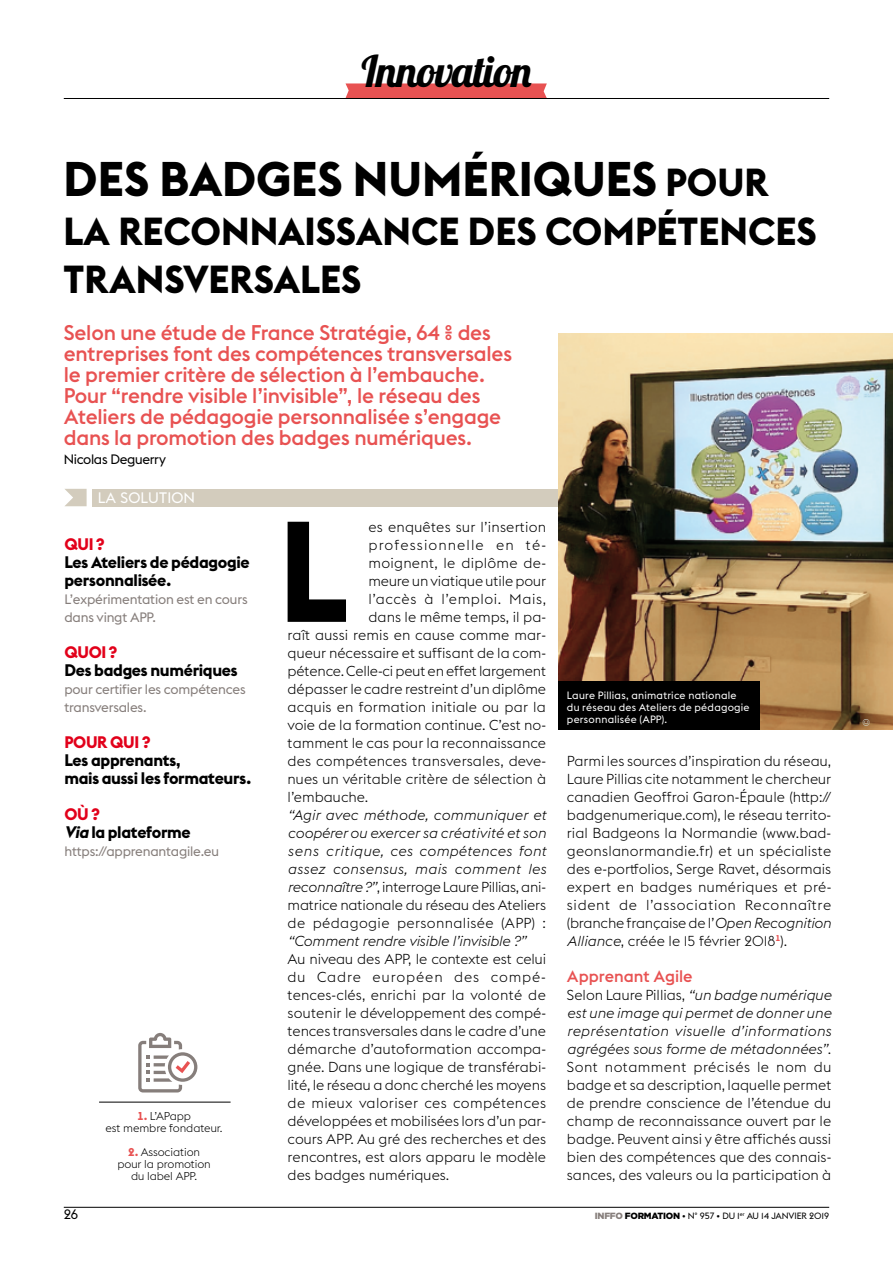
<style>
.page{position:relative;width:893px;height:1263px;background:#fff}
.page>*{position:absolute;margin:0;border:0;box-sizing:border-box;transform-origin:0 0}
.t1{font:700 141px "Euclid Flex";color:#000;scale:.95 1}
.t2{font:700 48px "Euclid Flex";color:#000}
.t3{font:43.35px "Lobster 1.4";letter-spacing:-.03em;color:#000}
.t4{font:700 38.55px/48.2px "Euclid Flex";color:#000}
.t5{font:500 21px/21px "Euclid Flex";letter-spacing:-.01em;color:#e85252}
.t6{font:700 16.5px/18px "Euclid Flex";letter-spacing:-.02em;color:#000}
.t7{font:700 16.5px "Euclid Flex";letter-spacing:-.02em;color:#e2001a}
.t8{font:500 16.5px "Euclid Flex";color:#e85252}
.t9{font:15px "Euclid Flex";letter-spacing:.01em;color:#fff}
.t10{font:300 14.25px/18px "Euclid Flex";color:#000;text-align:justify}
.t11{font:italic 300 14.25px/18px "Euclid Flex";letter-spacing:.015em;color:#000;text-align:justify}
.t12{font:italic 300 14.25px "Euclid Flex";letter-spacing:-.01em;color:#000}
.t13{font:300 14.25px "Euclid Flex";letter-spacing:.04em;color:#000}
.t14{font:300 14.25px "Euclid Flex";letter-spacing:.02em;color:#000}
.t15{font:300 14.25px "Euclid Flex";letter-spacing:.075em;color:#000}
.t16{font:13.5px/18px "Euclid Flex";letter-spacing:-.015em;color:#867e7b}
.t17{font:13.5px "Euclid Flex";letter-spacing:-.025em;color:#000}
.t18{font:300 11.25px/12px "Euclid Flex";letter-spacing:-.01em;color:#000;text-align:center}
.t19{font:10.5px/12px "Euclid Flex";letter-spacing:.02em;color:#fff}
.t20{font:9px "Euclid Flex";letter-spacing:-.01em;color:#000}
.t21{font:300 9px "Helvetica";color:#d2dad3}
.s1{font-size:38.55px}
.s2{color:#e2001a}
.s3{font-style:italic}
.s4{font-weight:700;color:#e85252}
.s5{font-style:normal}
.s6{font-family:"Gotham";font-weight:900;color:#867e7b}
.s7{font-family:"Gotham";font-weight:900}
</style>
<div class="page">
<hr style="left:64px;top:98px;width:765px;height:1px;background:#000">
<svg style="left:345px;top:83px;width:202px;height:15px;background:#e95a5a"></svg>
<hr style="left:64px;top:1207px;width:765px;height:1px;background:#000">
<div style="left:92px;top:489px;width:542px;height:17px;background:#d3ccbd"></div>
<svg style="left:65px;top:489px;width:22px;height:17px"></svg>
<img style="left:558px;top:334px;width:335px;height:396px">
<hr style="left:99px;top:1102px;width:132px;height:1px;background:#000">
<svg style="left:138px;top:1033px;width:59px;height:59px"></svg>
<div style="left:558px;top:681px;width:202px;height:49px;background:#000"></div>
<h3 class="t3" style="left:361px;top:44px;width:172px">Innovation</h3>
<h2 class="t2" style="left:64px;top:152px;width:706px">DES BADGES NUMÉRIQUES <span class="s1">POUR</span></h2>
<h3 class="t4" style="left:64px;top:207px;width:754px">LA RECONNAISSANCE DES COMPÉTENCES<br>TRANSVERSALES</h3>
<p class="t5" style="left:64px;top:322px;width:450px">Selon une étude de France Stratégie, 64 % des entreprises font des compétences transversales le premier critère de sélection à l’embauche.<br>Pour “rendre visible l’invisible”, le réseau des Ateliers de pédagogie personnalisée s’engage dans la promotion des badges numériques.</p>
<p class="t17" style="left:64px;top:452px;width:104px">Nicolas Deguerry</p>
<p class="t9" style="left:98px;top:489px;width:99px">LA SOLUTION</p>
<p class="t7" style="left:64px;top:534px;width:42px">QUI ?</p>
<p class="t6" style="left:64px;top:553px;width:187px">Les Ateliers de pédagogie personnalisée.</p>
<p class="t16" style="left:64px;top:590px;width:185px">L’expérimentation est en cours dans vingt APP.</p>
<p class="t7" style="left:64px;top:642px;width:54px">QUOI ?</p>
<p class="t6" style="left:64px;top:661px;width:175px">Des badges numériques</p>
<p class="t16" style="left:64px;top:680px;width:183px">pour certifier les compétences transversales.</p>
<p class="t7" style="left:64px;top:732px;width:87px">POUR QUI ?</p>
<p class="t6" style="left:64px;top:751px;width:189px">Les apprenants,<br>mais aussi les formateurs.</p>
<p class="t6" style="left:64px;top:805px;width:128px"><span class="s2">OÙ ?<br></span><span class="s3">Via</span>la plateforme</p>
<p class="t16" style="left:64px;top:842px;width:156px">https://apprenantagile.eu</p>
<p class="t17" style="left:64px;top:1207px;width:16px">26</p>
<p class="t18" style="left:106px;top:1110px;width:119px"><span class="s4">1.</span> L’APapp<br>est membre fondateur.</p>
<p class="t18" style="left:117px;top:1146px;width:95px"><span class="s4">2.</span> Association pour la promotion du label APP.</p>
<h1 class="t1" style="left:279px;top:491px;width:75px">L</h1>
<p class="t10" style="left:369px;top:518px;width:179px">es enquêtes sur l’insertion</p>
<p class="t15" style="left:369px;top:537px;width:179px">professionnelle en té-</p>
<p class="t14" style="left:369px;top:555px;width:179px">moignent, le diplôme de-</p>
<p class="t10" style="left:369px;top:572px;width:179px">meure un viatique utile pour</p>
<p class="t13" style="left:369px;top:591px;width:179px">l’accès à l’emploi. Mais,</p>
<p class="t10" style="left:369px;top:608px;width:179px">dans le même temps, il pa-</p>
<p class="t10" style="left:288px;top:626px;width:260px">raît aussi remis en cause comme mar-</p>
<p class="t10" style="left:288px;top:644px;width:260px">queur nécessaire et suffisant de la com-</p>
<p class="t10" style="left:288px;top:662px;width:260px">pétence. Celle-ci peut en effet largement</p>
<p class="t10" style="left:288px;top:680px;width:260px">dépasser le cadre restreint d’un diplôme</p>
<p class="t10" style="left:288px;top:698px;width:260px">acquis en formation initiale ou par la</p>
<p class="t10" style="left:288px;top:716px;width:260px">voie de la formation continue. C’est no-</p>
<p class="t10" style="left:288px;top:734px;width:260px">tamment le cas pour la reconnaissance</p>
<p class="t10" style="left:288px;top:752px;width:260px">des compétences transversales, deve-</p>
<p class="t10" style="left:288px;top:770px;width:260px">nues un véritable critère de sélection à</p>
<p class="t10" style="left:288px;top:788px;width:82px">l’embauche.</p>
<p class="t11" style="left:288px;top:806px;width:260px">“Agir avec méthode, communiquer et coopérer ou exercer sa créativité et son sens critique, ces compétences font assez consensus, mais comment les reconnaître ?”<span class="s5">, interroge Laure Pillias, ani&shy;matrice nationale du réseau des Ateliers de pédagogie personnalisée (APP) :</span></p>
<p class="t12" style="left:288px;top:932px;width:240px">“Comment rendre visible l’invisible ?”</p>
<p class="t10" style="left:288px;top:950px;width:260px">Au niveau des APP, le contexte est celui du Cadre européen des compé&shy;tences-clés, enrichi par la volonté de soutenir le développement des compé&shy;tences transversales dans le cadre d’une démarche d’autoformation accompa&shy;gnée. Dans une logique de transférabi&shy;lité, le réseau a donc cherché les moyens de mieux valoriser ces compétences développées et mobilisées lors d’un par&shy;cours APP. Au gré des recherches et des rencontres, est alors apparu le modèle des badges numériques.</p>
<p class="t19" style="left:567px;top:690px;width:184px">Laure Pillias, animatrice nationale du réseau des Ateliers de pédagogie personnalisée (APP).</p>
<p class="t10" style="left:567px;top:752px;width:266px">Parmi les sources d’inspiration du réseau, Laure Pillias cite notamment le chercheur canadien Geoffroi Garon-Épaule (http:// badgenumerique.com), le réseau territo&shy;rial Badgeons la Normandie (www.bad&shy;geonslanormandie.fr) et un spécialiste des e-portfolios, Serge Ravet, désormais expert en badges numériques et pré&shy;sident de l’association Reconnaître (branche française de l’<span class="s3">Open Recognition Alliance</span>, créée le 15 février 2018<sup>1</sup>).</p>
<p class="t8" style="left:567px;top:966px;width:127px">Apprenant Agile</p>
<p class="t10" style="left:567px;top:986px;width:266px">Selon Laure Pillias, <span class="s3">“un badge numérique est une image qui permet de donner une représentation visuelle d’informations agrégées sous forme de métadonnées”</span>.<br>Sont notamment précisés le nom du badge et sa description, laquelle permet de prendre conscience de l’étendue du champ de reconnaissance ouvert par le badge. Peuvent ainsi y être affichés aussi bien des compétences que des connais&shy;sances, des valeurs ou la participation à</p>
<p class="t20" style="left:595px;top:1210px;width:236px"><span class="s6">INFFO</span> <span class="s7">FORMATION</span> • N° 957 • DU 1<sup>er</sup> AU 14 JANVIER 2019</p>
<p class="t21" style="left:859px;top:726px;width:9px;rotate:-90deg">©</p>
</div>
